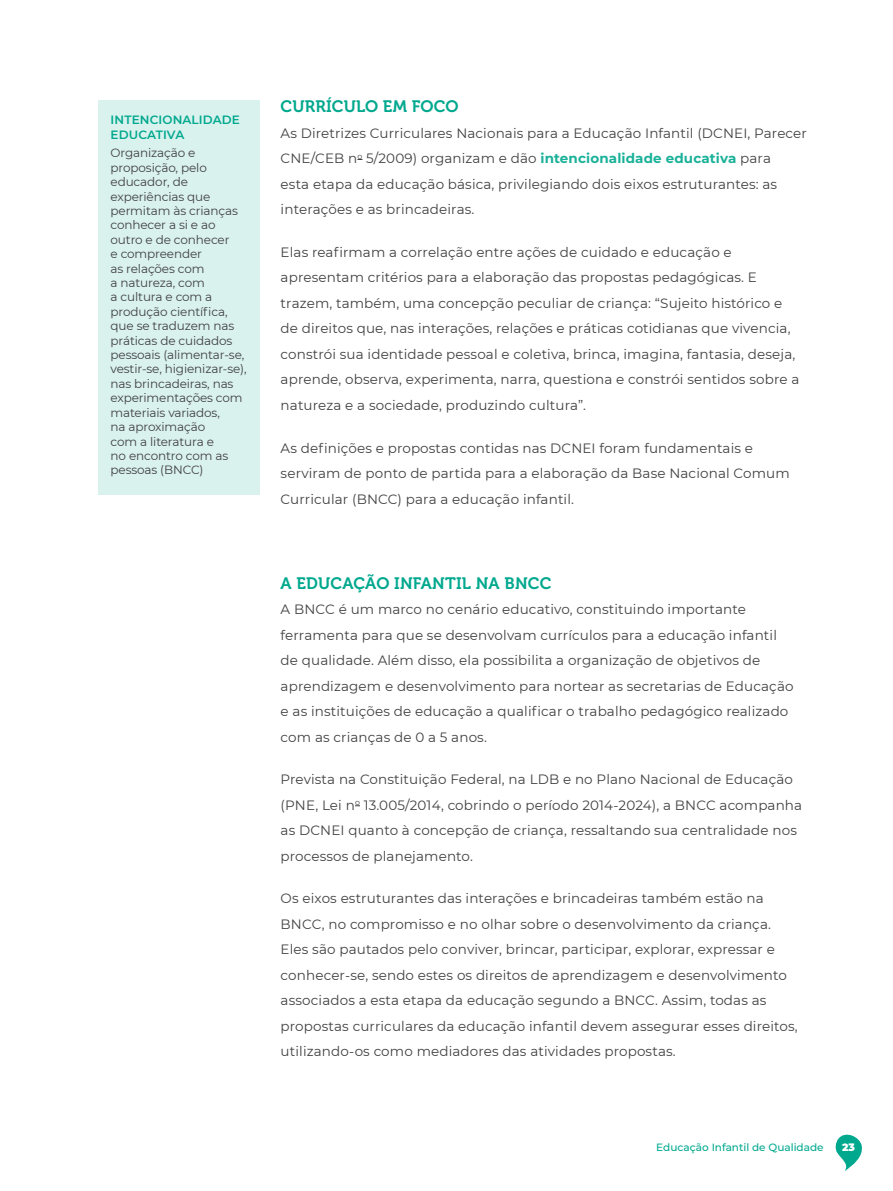
<style>
.page{position:relative;width:893px;height:1191px;background:#fff}
.page>*{position:absolute;margin:0;border:0;box-sizing:border-box;transform-origin:0 0}
.t1{font:16.5px "Museo 700";letter-spacing:.01em;color:#00a88e}
.t2{font:13.5px/25.5px "Montserrat";letter-spacing:.01em;color:#414042}
.t3{font:12px/14.4px "Montserrat";letter-spacing:-.01em;color:#414042}
.t4{font:600 12px/14.4px "Montserrat";letter-spacing:.01em;color:#00a88e}
.t5{font:500 10.5px "Montserrat";color:#00a88e}
.t6{font:900 10.5px "Montserrat";color:#fff}
.s1{font-weight:700;color:#1ab199}
</style>
<div class="page">
<svg style="left:835px;top:1134px;width:27px;height:37px"></svg>
<div style="left:98px;top:100px;width:161px;height:395px;background:#d9f2ee"></div>
<p class="t4" style="left:111px;top:112px;width:131px">INTENCIONALIDADE<br>EDUCATIVA</p>
<p class="t3" style="left:111px;top:145px;width:138px">Organização e proposição, pelo educador, de experiências que permitam às crianças conhecer a si e ao outro e de conhecer<br>e compreender<br>as relações com<br>a natureza, com<br>a cultura e com a produção científica, que se traduzem nas práticas de cuidados pessoais (alimentar-se, vestir-se, higienizar-se), nas brincadeiras, nas experimentações com materiais variados,<br>na aproximação<br>com a literatura e<br>no encontro com as pessoas (BNCC)</p>
<p class="t1" style="left:281px;top:97px;width:179px">CURRÍCULO EM FOCO</p>
<p class="t2" style="left:281px;top:120px;width:528px">As Diretrizes Curriculares Nacionais para a Educação Infantil (DCNEI, Parecer CNE/CEB n<sup>o</sup> 5/2009) organizam e dão <span class="s1">intencionalidade educativa</span> para<br>esta etapa da educação básica, privilegiando dois eixos estruturantes: as interações e as brincadeiras.</p>
<p class="t2" style="left:281px;top:239px;width:520px">Elas reafirmam a correlação entre ações de cuidado e educação e apresentam critérios para a elaboração das propostas pedagógicas. E trazem, também, uma concepção peculiar de criança: “Sujeito histórico e de direitos que, nas interações, relações e práticas cotidianas que vivencia, constrói sua identidade pessoal e coletiva, brinca, imagina, fantasia, deseja, aprende, observa, experimenta, narra, questiona e constrói sentidos sobre a natureza e a sociedade, produzindo cultura”.</p>
<p class="t2" style="left:281px;top:434px;width:510px">As definições e propostas contidas nas DCNEI foram fundamentais e serviram de ponto de partida para a elaboração da Base Nacional Comum<br>Curricular (BNCC) para a educação infantil.</p>
<p class="t1" style="left:281px;top:573px;width:272px">A EDUCAÇÃO INFANTIL NA BNCC</p>
<p class="t2" style="left:281px;top:596px;width:514px">A BNCC é um marco no cenário educativo, constituindo importante ferramenta para que se desenvolvam currículos para a educação infantil de qualidade. Além disso, ela possibilita a organização de objetivos de aprendizagem e desenvolvimento para nortear as secretarias de Educação e as instituições de educação a qualificar o trabalho pedagógico realizado com as crianças de 0 a 5 anos.</p>
<p class="t2" style="left:281px;top:766px;width:523px">Prevista na Constituição Federal, na LDB e no Plano Nacional de Educação (PNE, Lei n<sup>o</sup> 13.005/2014, cobrindo o período 2014-2024), a BNCC acompanha as DCNEI quanto à concepção de criança, ressaltando sua centralidade nos processos de planejamento.</p>
<p class="t2" style="left:281px;top:885px;width:519px">Os eixos estruturantes das interações e brincadeiras também estão na BNCC, no compromisso e no olhar sobre o desenvolvimento da criança.<br>Eles são pautados pelo conviver, brincar, participar, explorar, expressar e conhecer-se, sendo estes os direitos de aprendizagem e desenvolvimento associados a esta etapa da educação segundo a BNCC. Assim, todas as propostas curriculares da educação infantil devem assegurar esses direitos, utilizando-os como mediadores das atividades propostas.</p>
<p class="t5" style="left:656px;top:1140px;width:169px">Educação Infantil de Qualidade</p>
<p class="t6" style="left:842px;top:1139px;width:14px">23</p>
</div>
